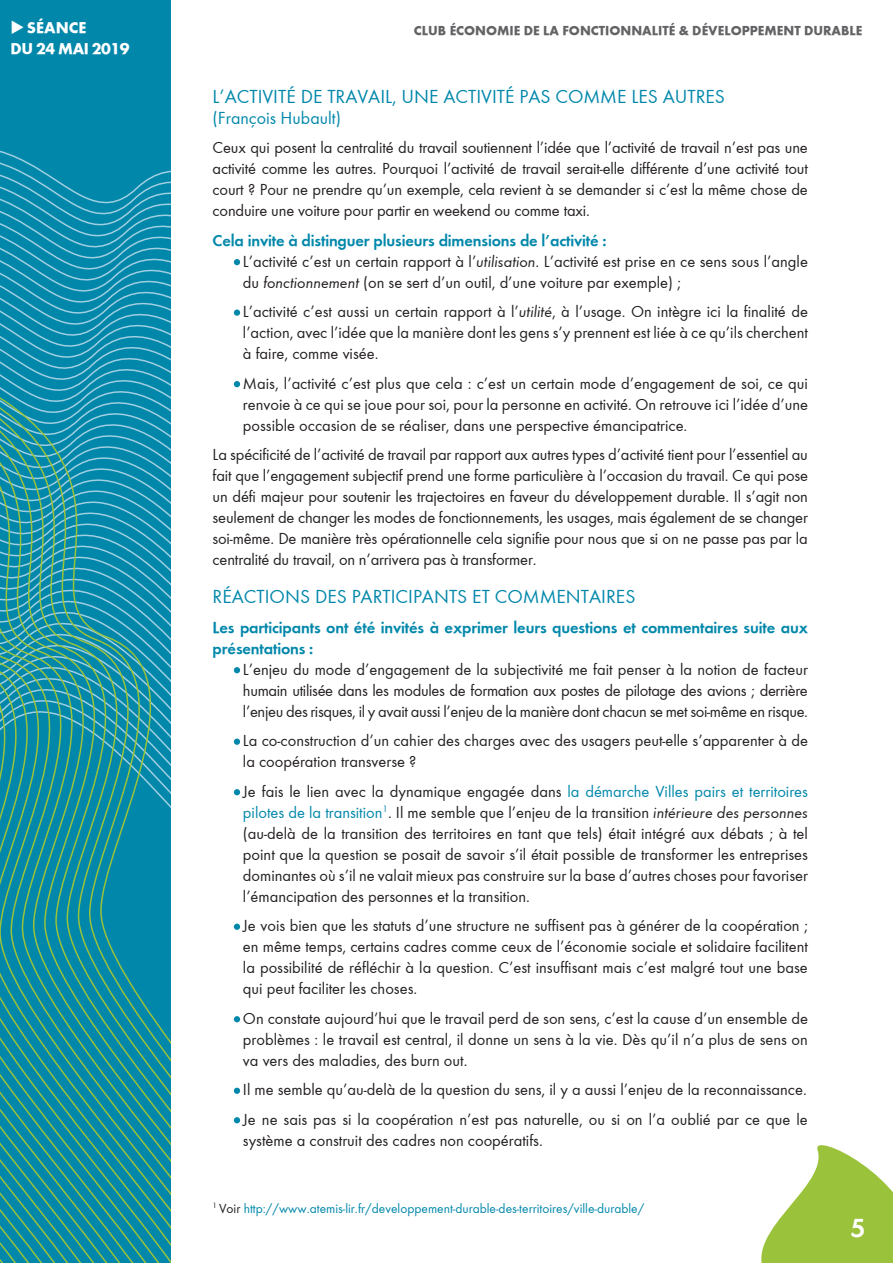
<style>
.page{position:relative;width:893px;height:1263px;background:#fff}
.page>*{position:absolute;margin:0;border:0;box-sizing:border-box;transform-origin:0 0}
.t1{font:700 27px "Function";color:#fff}
.t2{font:19.5px "Function";color:#0087aa}
.t3{font:18px "Function";color:#0087aa}
.t4{font:16.5px/21px "Function";color:#231f20;text-align:justify}
.t5{font:700 16.5px/21px "Function";letter-spacing:-.01em;color:#0087aa}
.t6{font:16.2px "Function LH Heavy";letter-spacing:-.03em;color:#fff}
.t7{font:13.5px "Function";color:#0087aa}
.t8{font:13.5px "Function LH Heavy";color:#636366}
.s1{font-style:italic}
.s2{color:#0087aa}
.s3{color:#231f20}
</style>
<div class="page">
<svg style="left:234px;top:259px;width:6px;height:6px"></svg>
<svg style="left:234px;top:309px;width:6px;height:7px"></svg>
<svg style="left:234px;top:381px;width:6px;height:6px"></svg>
<svg style="left:234px;top:667px;width:6px;height:6px"></svg>
<svg style="left:234px;top:739px;width:6px;height:6px"></svg>
<svg style="left:234px;top:789px;width:6px;height:6px"></svg>
<svg style="left:234px;top:924px;width:6px;height:6px"></svg>
<svg style="left:234px;top:1016px;width:6px;height:6px"></svg>
<svg style="left:234px;top:1088px;width:6px;height:6px"></svg>
<svg style="left:234px;top:1117px;width:6px;height:6px"></svg>
<svg style="left:761px;top:1145px;width:132px;height:118px"></svg>
<svg style="left:0;top:0;width:170px;height:1263px;background:#1590a5"></svg>
<p class="t6" style="left:11px;top:18px;width:77px">◆SÉANCE</p>
<p class="t6" style="left:11px;top:39px;width:120px">DU 24 MAI 2019</p>
<p class="t8" style="left:414px;top:22px;width:450px">CLUB ÉCONOMIE DE LA FONCTIONNALITÉ &amp; DÉVELOPPEMENT DURABLE</p>
<p class="t2" style="left:213px;top:85px;width:514px">L’ACTIVITÉ DE TRAVAIL, UNE ACTIVITÉ PAS COMME LES AUTRES</p>
<p class="t3" style="left:213px;top:107px;width:130px">(François Hubault)</p>
<p class="t4" style="left:213px;top:137px;width:597px">Ceux qui posent la centralité du travail soutiennent l’idée que l’activité de travail n’est pas une activité comme les autres. Pourquoi l’activité de travail serait-elle différente d’une activité tout court ? Pour ne prendre qu’un exemple, cela revient à se demander si c’est la même chose de conduire une voiture pour partir en weekend ou comme taxi.</p>
<p class="t5" style="left:213px;top:230px;width:396px">Cela invite à distinguer plusieurs dimensions de l’activité :</p>
<p class="t4" style="left:243px;top:251px;width:566px">L’activité c’est un certain rapport à l’<span class="s1">utilisation</span>. L’activité est prise en ce sens sous l’angle du <span class="s1">fonctionnement</span> (on se sert d’un outil, d’une voiture par exemple) ;</p>
<p class="t4" style="left:243px;top:301px;width:567px">L’activité c’est aussi un certain rapport à l’<span class="s1">utilité</span>, à l’usage. On intègre ici la finalité de l’action, avec l’idée que la manière dont les gens s’y prennent est liée à ce qu’ils cherchent à faire, comme visée.</p>
<p class="t4" style="left:243px;top:373px;width:567px">Mais, l’activité c’est plus que cela : c’est un certain mode d’engagement de soi, ce qui renvoie à ce qui se joue pour soi, pour la personne en activité. On retrouve ici l’idée d’une possible occasion de se réaliser, dans une perspective émancipatrice.</p>
<p class="t4" style="left:213px;top:444px;width:597px">La spécificité de l’activité de travail par rapport aux autres types d’activité tient pour l’essentiel au fait que l’engagement subjectif prend une forme particulière à l’occasion du travail. Ce qui pose un défi majeur pour soutenir les trajectoires en faveur du développement durable. Il s’agit non seulement de changer les modes de fonctionnements, les usages, mais également de se changer soi-même. De manière très opérationnelle cela signifie pour nous que si on ne passe pas par la centralité du travail, on n’arrivera pas à transformer.</p>
<p class="t2" style="left:213px;top:586px;width:424px">RÉACTIONS DES PARTICIPANTS ET COMMENTAIRES</p>
<p class="t5" style="left:213px;top:617px;width:597px">Les participants ont été invités à exprimer leurs questions et commentaires suite aux présentations :</p>
<p class="t4" style="left:243px;top:659px;width:567px">L’enjeu du mode d’engagement de la subjectivité me fait penser à la notion de facteur humain utilisée dans les modules de formation aux postes de pilotage des avions ; derrière l’enjeu des risques, il y avait aussi l’enjeu de la manière dont chacun se met soi-même en risque.</p>
<p class="t4" style="left:243px;top:730px;width:567px">La co-construction d’un cahier des charges avec des usagers peut-elle s’apparenter à de la coopération transverse ?</p>
<p class="t4" style="left:243px;top:781px;width:567px">Je fais le lien avec la dynamique engagée dans <span class="s2">la démarche Villes pairs et territoires pilotes de la transition</span><sup>1</sup>. Il me semble que l’enjeu de la transition <span class="s1">intérieure des personnes </span>(au-delà de la transition des territoires en tant que tels) était intégré aux débats ; à tel point que la question se posait de savoir s’il était possible de transformer les entreprises dominantes où s’il ne valait mieux pas construire sur la base d’autres choses pour favoriser l’émancipation des personnes et la transition.</p>
<p class="t4" style="left:243px;top:915px;width:567px">Je vois bien que les statuts d’une structure ne suffisent pas à générer de la coopération ; en même temps, certains cadres comme ceux de l’économie sociale et solidaire facilitent la possibilité de réfléchir à la question. C’est insuffisant mais c’est malgré tout une base qui peut faciliter les choses.</p>
<p class="t4" style="left:243px;top:1008px;width:567px">On constate aujourd’hui que le travail perd de son sens, c’est la cause d’un ensemble de problèmes : le travail est central, il donne un sens à la vie. Dès qu’il n’a plus de sens on va vers des maladies, des burn out.</p>
<p class="t4" style="left:243px;top:1079px;width:565px">Il me semble qu’au-delà de la question du sens, il y a aussi l’enjeu de la reconnaissance.</p>
<p class="t4" style="left:243px;top:1109px;width:566px">Je ne sais pas si la coopération n’est pas naturelle, ou si on l’a oublié par ce que le système a construit des cadres non coopératifs.</p>
<p class="t7" style="left:213px;top:1200px;width:433px"><sup>1</sup> <span class="s3">Voir</span> http://www.atemis-lir.fr/developpement-durable-des-territoires/ville-durable/</p>
<p class="t1" style="left:850px;top:1212px;width:17px">5</p>
</div>
